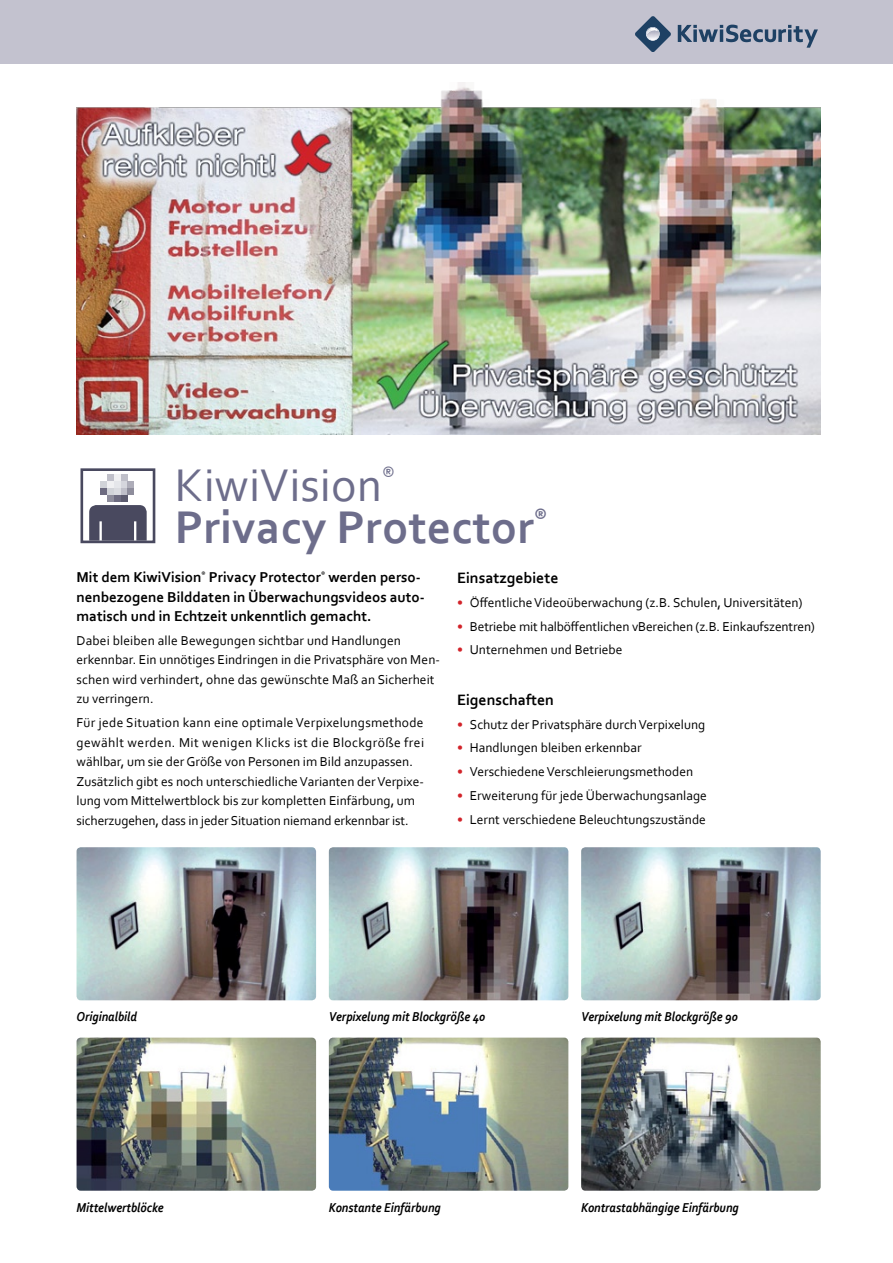
<style>
.page{position:relative;width:893px;height:1263px;background:#fff}
.page>*{position:absolute;margin:0;border:0;box-sizing:border-box;transform-origin:0 0}
.t1{font:700 48px "Corbel";color:#6d6d8b}
.t2{font:48px "Corbel";color:#6d6d8b}
.t3{font:21.6px "Corbel";color:#6d6d8b}
.t4{font:700 21.6px "Corbel";color:#6d6d8b}
.t5{font:700 15.75px "Corbel";color:#000}
.t6{font:700 15px/19.5px "Corbel";color:#000}
.t7{font:13.5px/19.5px "Corbel";color:#000}
.t8{font:italic 700 13.5px "Corbel";color:#000;scale:.9 1}
.t9{font:700 6.75px "Corbel";color:#000}
.s1{color:#d2232a}
</style>
<div class="page">
<div style="left:0;top:0;width:893px;height:64px;background:#c3c2cf"></div>
<svg style="left:635px;top:16px;width:36px;height:36px"></svg>
<svg style="left:678px;top:25px;width:140px;height:23px"></svg>
<img style="left:77px;top:82px;width:744px;height:352px">
<img style="left:581px;top:847px;width:240px;height:153px">
<img style="left:581px;top:1037px;width:240px;height:154px">
<img style="left:329px;top:847px;width:239px;height:153px">
<img style="left:329px;top:1037px;width:239px;height:154px">
<img style="left:77px;top:847px;width:239px;height:153px">
<img style="left:77px;top:1037px;width:239px;height:154px">
<svg style="left:89px;top:505px;width:58px;height:34px;background:#545469"></svg>
<div style="left:80px;top:468px;width:75px;height:75px;border:3px solid #49495f"></div>
<div style="left:107px;top:488px;width:7px;height:7px;background:#d1d3d8"></div>
<div style="left:100px;top:488px;width:7px;height:7px;background:#6d6b80"></div>
<div style="left:114px;top:488px;width:7px;height:7px;background:#dadbe0"></div>
<div style="left:121px;top:488px;width:6px;height:7px;background:#bfbfc9"></div>
<div style="left:127px;top:488px;width:7px;height:7px;background:#8e8d9c"></div>
<div style="left:107px;top:481px;width:7px;height:7px;background:#f0f0f2"></div>
<div style="left:114px;top:481px;width:7px;height:7px;background:#e5e6ea"></div>
<div style="left:121px;top:481px;width:6px;height:7px;background:#d5d6dd"></div>
<div style="left:127px;top:481px;width:7px;height:7px;background:#aeadb9"></div>
<div style="left:100px;top:481px;width:7px;height:7px;background:#d1d3d8"></div>
<div style="left:107px;top:474px;width:7px;height:7px;background:#bfbfc9"></div>
<div style="left:114px;top:474px;width:7px;height:7px;background:#f0f0f2"></div>
<div style="left:121px;top:474px;width:7px;height:7px;background:#bfbfc9"></div>
<div style="left:107px;top:495px;width:7px;height:7px;background:#8e8d9c"></div>
<div style="left:114px;top:495px;width:7px;height:7px;background:#6d6b80"></div>
<div style="left:121px;top:495px;width:6px;height:7px;background:#5c5b6f"></div>
<h1 class="t2" style="left:175px;top:455px;width:209px">KiwiVision</h1>
<h2 class="t3" style="left:382px;top:461px;width:15px">®</h2>
<h1 class="t1" style="left:175px;top:497px;width:361px">Privacy Protector</h1>
<h2 class="t4" style="left:534px;top:503px;width:15px">®</h2>
<p class="t6" style="left:77px;top:567px;width:127px">Mit dem KiwiVision</p>
<p class="t9" style="left:202px;top:570px;width:6px">®</p>
<p class="t6" style="left:209px;top:567px;width:114px">Privacy Protector</p>
<p class="t9" style="left:321px;top:570px;width:6px">®</p>
<p class="t6" style="left:77px;top:567px;width:350px;text-indent:252px">werden perso&shy;nenbezogene Bilddaten in Überwachungsvideos auto&shy;matisch und in Echtzeit unkenntlich gemacht.</p>
<p class="t7" style="left:77px;top:630px;width:365px">Dabei bleiben alle Bewegungen sichtbar und Handlungen erkennbar. Ein unnötiges Eindringen in die Privatsphäre von Men&shy;schen wird verhindert, ohne das gewünschte Maß an Sicherheit zu verringern.</p>
<p class="t7" style="left:77px;top:712px;width:349px">Für jede Situation kann eine optimale Verpixelungsmethode gewählt werden. Mit wenigen Klicks ist die Blockgröße frei wählbar, um sie der Größe von Personen im Bild anzupassen.<br>Zusätzlich gibt es noch unterschiedliche Varianten der Verpixe&shy;lung vom Mittelwertblock bis zur kompletten Einfärbung, um sicherzugehen, dass in jeder Situation niemand erkennbar ist.</p>
<p class="t5" style="left:457px;top:568px;width:103px">Einsatzgebiete</p>
<p class="t7" style="left:457px;top:592px;width:347px"><span class="s1">•</span> Öffentliche Videoüberwachung (z.B. Schulen, Universitäten)</p>
<p class="t7" style="left:457px;top:616px;width:359px"><span class="s1">•</span> Betriebe mit halböffentlichen vBereichen (z.B. Einkaufszentren)</p>
<p class="t7" style="left:457px;top:640px;width:167px"><span class="s1">•</span> Unternehmen und Betriebe</p>
<p class="t5" style="left:457px;top:690px;width:98px">Eigenschaften</p>
<p class="t7" style="left:457px;top:714px;width:250px"><span class="s1">•</span> Schutz der Privatsphäre durch Verpixelung</p>
<p class="t7" style="left:457px;top:738px;width:186px"><span class="s1">•</span> Handlungen bleiben erkennbar</p>
<p class="t7" style="left:457px;top:762px;width:238px"><span class="s1">•</span> Verschiedene Verschleierungsmethoden</p>
<p class="t7" style="left:457px;top:785px;width:251px"><span class="s1">•</span> Erweiterung für jede Überwachungsanlage</p>
<p class="t7" style="left:457px;top:809px;width:250px"><span class="s1">•</span> Lernt verschiedene Beleuchtungszustände</p>
<p class="t8" style="left:77px;top:1008px;width:69px">Originalbild</p>
<p class="t8" style="left:77px;top:1199px;width:98px">Mittelwertblöcke</p>
<p class="t8" style="left:329px;top:1008px;width:175px">Verpixelung mit Blockgröße 40</p>
<p class="t8" style="left:329px;top:1199px;width:126px">Konstante Einfärbung</p>
<p class="t8" style="left:581px;top:1008px;width:176px">Verpixelung mit Blockgröße 90</p>
<p class="t8" style="left:581px;top:1199px;width:177px">Kontrastabhängige Einfärbung</p>
</div>
